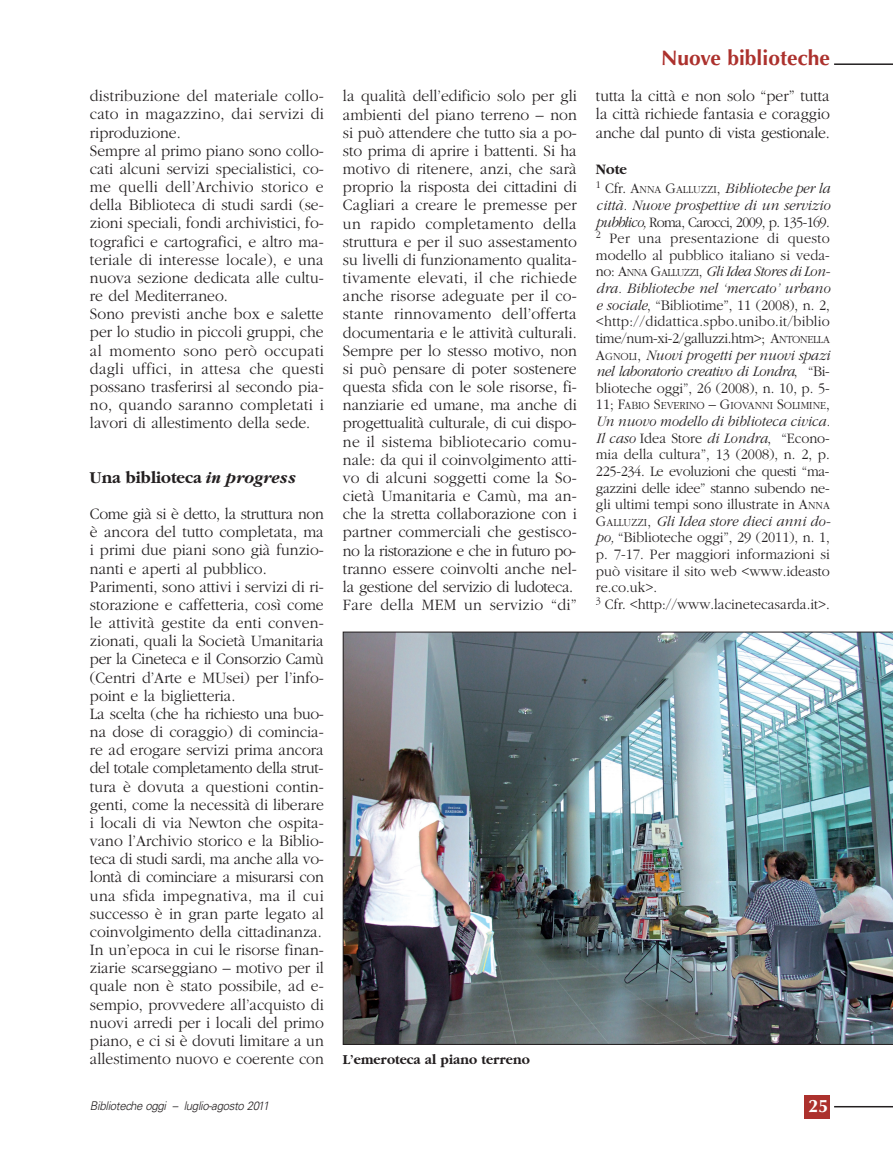
<style>
.page{position:relative;width:893px;height:1149px;background:#fff}
.page>*{position:absolute;margin:0;border:0;box-sizing:border-box;transform-origin:0 0}
.t1{font:700 21px "Optima";color:#ac312d}
.t2{font:700 18px "Optima";color:#fff}
.t3{font:700 17.25px "Garamond";color:#231f20;scale:.95 1}
.t4{font:300 16.5px/18.1px "Garamond";color:#231f20;scale:.95 1}
.t5{font:300 15px/16.6px "Garamond";color:#231f20;text-align:justify;scale:.95 1}
.t6{font:italic 300 15px/19.6px "Garamond";color:#231f20;scale:.95 1}
.t7{font:700 14.25px "Garamond";color:#231f20;scale:.95 1}
.t8{font:italic 300 12px "Univers";letter-spacing:-.03em;color:#231f20;scale:.95 1}
.t9{font:300 11.25px "Garamond";color:#231f20;scale:.95 1}
.s1{font-style:italic}
.s2{font-weight:700;font-style:normal}
.s3{font-style:normal}
.s4{font-style:normal;font-size:11.25px}
.s5{font-size:11.25px}
.s6{font-size:15px}
</style>
<div class="page">
<div style="left:804px;top:1094px;width:26px;height:23px;background:#ac312d"></div>
<hr style="left:834px;top:1105px;width:59px;height:2px;background:#231f20">
<hr style="left:834px;top:63px;width:59px;height:2px;background:#231f20">
<img style="left:343px;top:631px;width:550px;height:413px">
<p class="t4" style="left:90px;top:88px;width:248px">distribuzione del materiale collo&shy;cato in magazzino, dai servizi di riproduzione.<br>Sempre al primo piano sono collo&shy;cati alcuni servizi specialistici, co&shy;me quelli dell’Archivio storico e della Biblioteca di studi sardi (se&shy;zioni speciali, fondi archivistici, fo&shy;tografici e cartografici, e altro ma&shy;teriale di interesse locale), e una nuova sezione dedicata alle cultu&shy;re del Mediterraneo.<br>Sono previsti anche box e salette per lo studio in piccoli gruppi, che al momento sono però occupati dagli uffici, in attesa che questi possano trasferirsi al secondo pia&shy;no, quando saranno completati i lavori di allestimento della sede.</p>
<p class="t3" style="left:90px;top:470px;width:220px">Una biblioteca <span class="s1">in progress</span></p>
<p class="t4" style="left:90px;top:506px;width:248px">Come già si è detto, la struttura non è ancora del tutto completata, ma i primi due piani sono già funzio&shy;nanti e aperti al pubblico.<br>Parimenti, sono attivi i servizi di ri&shy;storazione e caffetteria, così come le attività gestite da enti conven&shy;zionati, quali la Società Umanitaria per la Cineteca e il Consorzio Camù (Centri d’Arte e MUsei) per l’info&shy;point e la biglietteria.<br>La scelta (che ha richiesto una buo&shy;na dose di coraggio) di comincia&shy;re ad erogare servizi prima ancora del totale completamento della strut&shy;tura è dovuta a questioni contin&shy;genti, come la necessità di liberare i locali di via Newton che ospita&shy;vano l’Archivio storico e la Biblio&shy;teca di studi sardi, ma anche alla vo&shy;lontà di cominciare a misurarsi con una sfida impegnativa, ma il cui successo è in gran parte legato al coinvolgimento della cittadinanza.<br>In un’epoca in cui le risorse finan&shy;ziarie scarseggiano – motivo per il quale non è stato possibile, ad e&shy;sempio, provvedere all’acquisto di nuovi arredi per i locali del primo piano, e ci si è dovuti limitare a un allestimento nuovo e coerente con</p>
<p class="t8" style="left:90px;top:1101px;width:190px">Biblioteche oggi – luglio-agosto 2011</p>
<p class="t1" style="left:661px;top:49px;width:170px">Nuove biblioteche</p>
<p class="t4" style="left:343px;top:88px;width:248px">la qualità dell’edificio solo per gli ambienti del piano terreno – non si può attendere che tutto sia a po&shy;sto prima di aprire i battenti. Si ha motivo di ritenere, anzi, che sarà proprio la risposta dei cittadini di Cagliari a creare le premesse per un rapido completamento della struttura e per il suo assestamento su livelli di funzionamento qualita&shy;tivamente elevati, il che richiede anche risorse adeguate per il co&shy;stante rinnovamento dell’offerta documentaria e le attività culturali.<br>Sempre per lo stesso motivo, non si può pensare di poter sostenere questa sfida con le sole risorse, fi&shy;nanziarie ed umane, ma anche di progettualità culturale, di cui dispo&shy;ne il sistema bibliotecario comu&shy;nale: da qui il coinvolgimento atti&shy;vo di alcuni soggetti come la So&shy;cietà Umanitaria e Camù, ma an&shy;che la stretta collaborazione con i partner commerciali che gestisco&shy;no la ristorazione e che in futuro po&shy;tranno essere coinvolti anche nel&shy;la gestione del servizio di ludoteca.<br>Fare della MEM un servizio “di”</p>
<p class="t4" style="left:596px;top:88px;width:248px;text-align:justify">tutta la città e non solo “per” tutta la città richiede fantasia e coraggio anche dal punto di vista gestionale.</p>
<p class="t6" style="left:596px;top:160px;width:248px"><span class="s2">Note<br></span><sup>1</sup> <span class="s3">Cfr. A</span><span class="s4">NNA</span> <span class="s3">G</span><span class="s4">ALLUZZI</span><span class="s3">,</span> Biblioteche per la</p>
<p class="t5" style="left:596px;top:198px;width:248px"><span class="s1">città. Nuove prospettive di un servizio pubblico,</span> Roma, Carocci, 2009, p. 135-169.<br><sup>2</sup> Per una presentazione di questo modello al pubblico italiano si veda&shy;no: A<span class="s5">NNA</span> G<span class="s5">ALLUZZI</span>, <span class="s1">Gli Idea Stores di Lon&shy;dra. Biblioteche nel ‘mercato’ urbano e sociale</span>, “Bibliotime”, 11 (2008), n. 2, &lt;http://didattica.spbo.unibo.it/biblio time/num-xi-2/galluzzi.htm&gt;; A<span class="s5">NTONELLA </span>A<span class="s5">GNOLI</span>, <span class="s1">Nuovi progetti per nuovi spazi nel laboratorio creativo di Londra</span>, “Bi&shy;blioteche oggi”, 26 (2008), n. 10, p. 5-</p>
<p class="t9" style="left:596px;top:401px;width:248px"><span class="s6">11; F</span>ABIO <span class="s6">S</span>EVERINO <span class="s6">– G</span>IOVANNI <span class="s6">S</span>OLIMINE<span class="s6">,</span></p>
<p class="t5" style="left:596px;top:414px;width:248px;text-align:left"><span class="s1">Un nuovo modello di biblioteca civica.<br>Il caso</span> Idea Store <span class="s1">di Londra</span>, “Econo&shy;mia della cultura”, 13 (2008), n. 2, p.<br>225-234. Le evoluzioni che questi “ma&shy;gazzini delle idee” stanno subendo ne&shy;gli ultimi tempi sono illustrate in A<span class="s5">NNA </span>G<span class="s5">ALLUZZI</span>, <span class="s1">Gli Idea store dieci anni do&shy;po,</span> “Biblioteche oggi”, 29 (2011), n. 1, p. 7-17. Per maggiori informazioni si può visitare il sito web &lt;www.ideasto re.co.uk&gt;.<br><sup>3</sup> Cfr. &lt;http://www.lacinetecasarda.it&gt;.</p>
<p class="t7" style="left:343px;top:1053px;width:198px">L’emeroteca al piano terreno</p>
<p class="t2" style="left:808px;top:1097px;width:22px">25</p>
</div>
